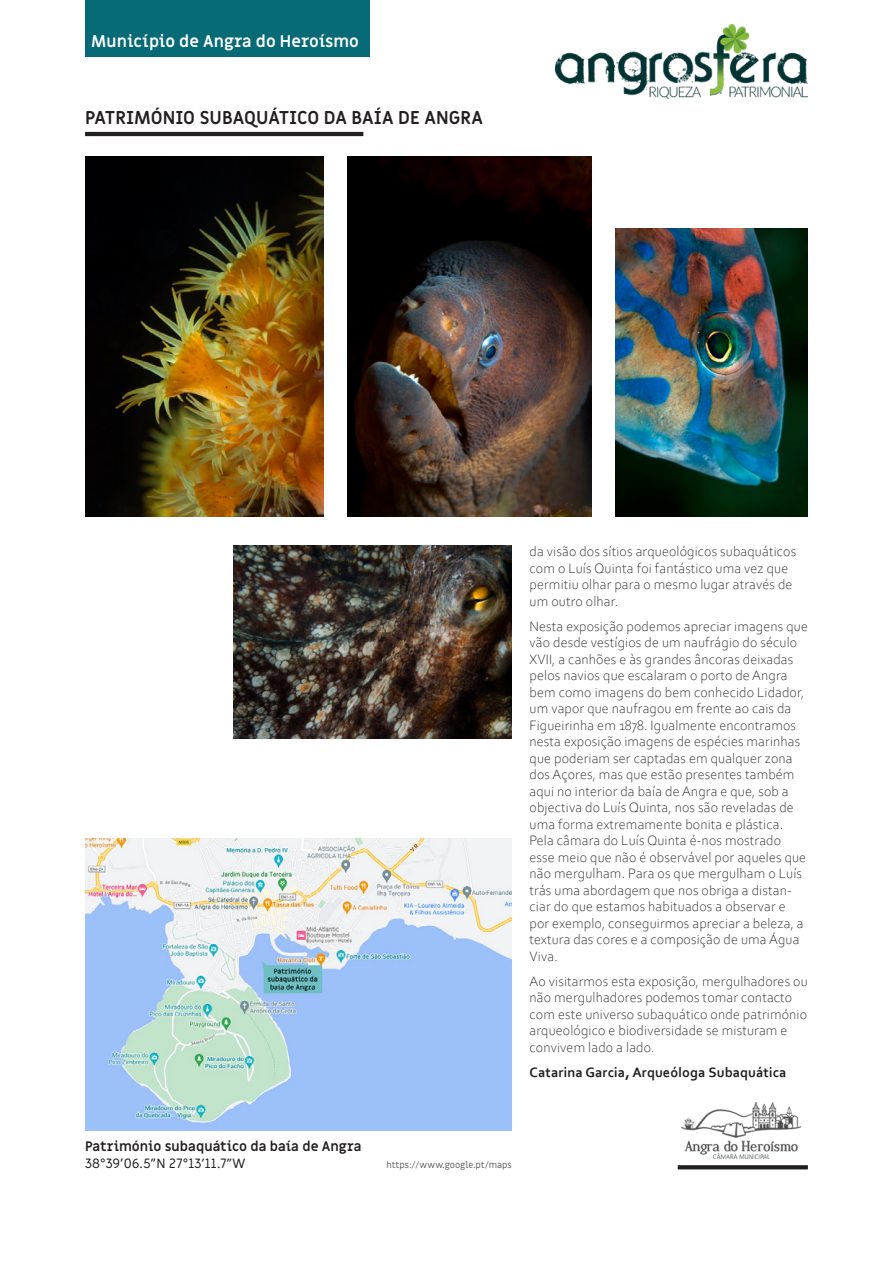
<style>
.page{position:relative;width:893px;height:1263px;background:#fff}
.page>*{position:absolute;margin:0;border:0;box-sizing:border-box;transform-origin:0 0}
.tit-peq{font:700 18.15px "Miriam Libre";color:#231f20}
.t1{font:700 16.5px "Miriam Libre";color:#fff}
.txt{font:300 14.25px/16.5px "Corbel";letter-spacing:.01em;color:#231f20}
.txt-2{font:700 14.25px "Corbel";letter-spacing:.01em;color:#231f20}
.legenda_bold{font:700 13.5px "Miriam Libre";color:#231f20}
.legenda{font:13.5px "Miriam Libre";color:#231f20}
.legenda-2{font:9px "Miriam Libre";color:#57585a}
</style>
<div class="page">
<img style="left:556px;top:24px;width:252px;height:74px">
<div style="left:85px;top:0;width:284px;height:57px;background:#076a77"></div>
<img style="left:682px;top:1103px;width:119px;height:56px">
<svg style="left:678px;top:1165px;width:130px;height:4px"></svg>
<img style="left:85px;top:838px;width:427px;height:292px">
<hr style="left:85px;top:132px;width:278px;height:4px;background:#231f20">
<img style="left:347px;top:156px;width:245px;height:360px">
<img style="left:85px;top:156px;width:239px;height:360px">
<img style="left:233px;top:546px;width:279px;height:192px">
<img style="left:615px;top:228px;width:193px;height:288px">
<p class="t1" style="left:91px;top:31px;width:269px">Município de Angra do Heroísmo</p>
<p class="tit-peq" style="left:85px;top:107px;width:399px">PATRIMÓNIO SUBAQUÁTICO DA BAÍA DE ANGRA</p>
<p class="txt" style="left:530px;top:543px;width:268px">da visão dos sítios arqueológicos subaquáticos com o Luís Quinta foi fantástico uma vez que permitiu olhar para o mesmo lugar através de um outro olhar.</p>
<p class="txt" style="left:530px;top:617px;width:280px">Nesta exposição podemos apreciar imagens que vão desde vestígios de um naufrágio do século XVII, a canhões e às grandes âncoras deixadas pelos navios que escalaram o porto de Angra bem como imagens do bem conhecido Lidador, um vapor que naufragou em frente ao cais da Figueirinha em 1878. Igualmente encontramos nesta exposição imagens de espécies marinhas que poderiam ser captadas em qualquer zona dos Açores, mas que estão presentes também aqui no interior da baía de Angra e que, sob a objectiva do Luís Quinta, nos são reveladas de uma forma extremamente bonita e plástica.<br>Pela câmara do Luís Quinta é-nos mostrado esse meio que não é observável por aqueles que não mergulham. Para os que mergulham o Luís trás uma abordagem que nos obriga a distan&shy;ciar do que estamos habituados a observar e por exemplo, conseguirmos apreciar a beleza, a textura das cores e a composição de uma Água Viva.</p>
<p class="txt" style="left:530px;top:972px;width:280px">Ao visitarmos esta exposição, mergulhadores ou não mergulhadores podemos tomar contacto com este universo subaquático onde património arqueológico e biodiversidade se misturam e convivem lado a lado.</p>
<p class="txt-2" style="left:530px;top:1063px;width:259px">Catarina Garcia, Arqueóloga Subaquática</p>
<p class="legenda_bold" style="left:85px;top:1138px;width:278px">Património subaquático da baía de Angra</p>
<p class="legenda" style="left:85px;top:1155px;width:162px">38°39’06.5”N 27°13’11.7”W</p>
<p class="legenda-2" style="left:386px;top:1159px;width:127px">https://www.google.pt/maps</p>
</div>
